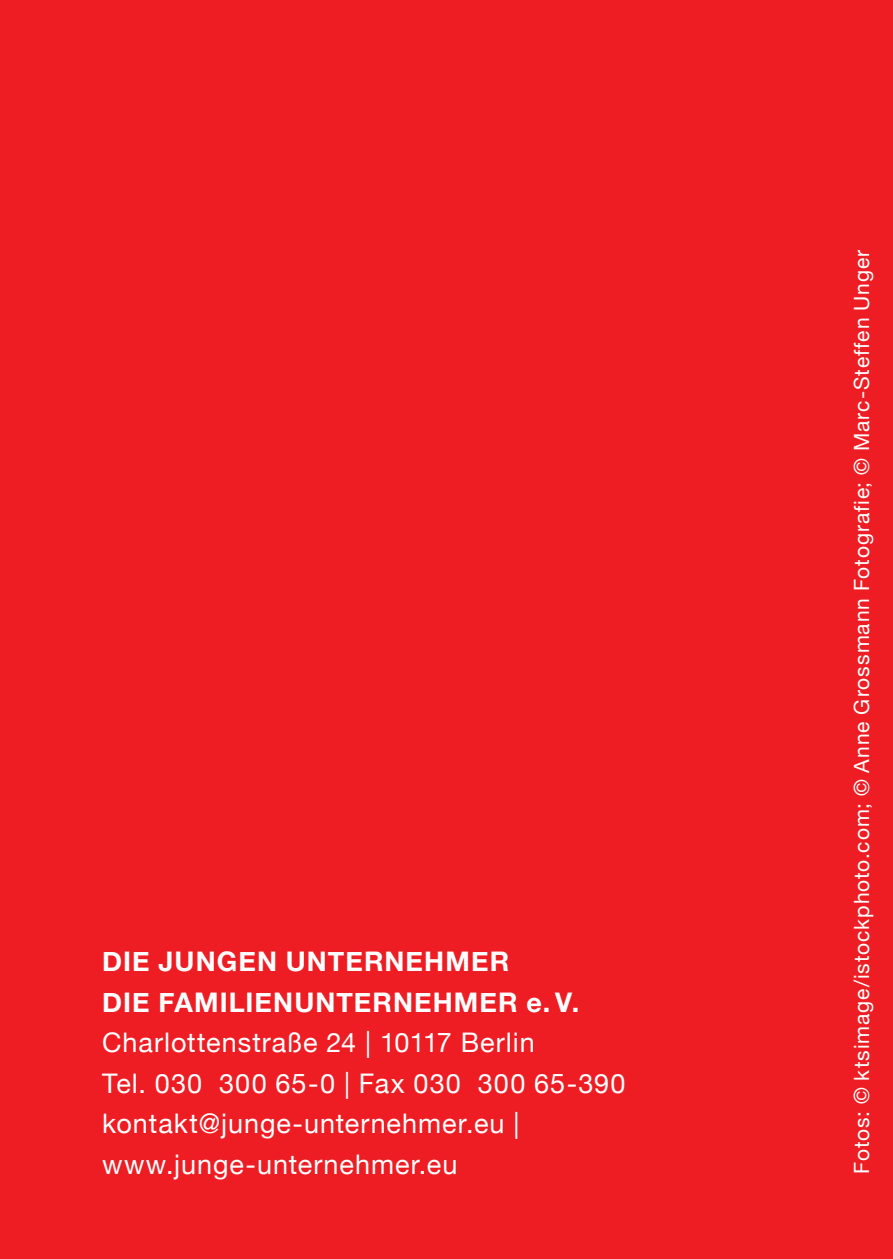
<style>
.page{position:relative;width:893px;height:1259px;background:#ee1d23}
.page>*{position:absolute;margin:0;border:0;box-sizing:border-box;transform-origin:0 0}
.t1{font:27px/40.5px "Helvetica Neue";letter-spacing:.035em;color:#fff}
.t2{font:700 27px/40.5px "Helvetica Neue";letter-spacing:.04em;color:#fff}
.t3{font:21px "Helvetica Neue";letter-spacing:.045em;color:#fff}
</style>
<div class="page">
<p class="t2" style="left:102px;top:942px;width:479px">DIE JUNGEN UNTERNEHMER<br>DIE FAMILIENUNTERNEHMER e. V.</p>
<p class="t1" style="left:102px;top:1024px;width:525px">Charlottenstraße 24 | 10117 Berlin<br>Tel. 030 300 65-0 | Fax 030 300 65-390 kontakt@junge-unternehmer.eu | www.junge-unternehmer.eu</p>
<p class="t3" style="left:847px;top:1174px;width:925px;rotate:-90deg">Fotos: © ktsimage/istockphoto.com; © Anne Grossmann Fotografie; © Marc-Steffen Unger</p>
</div>
